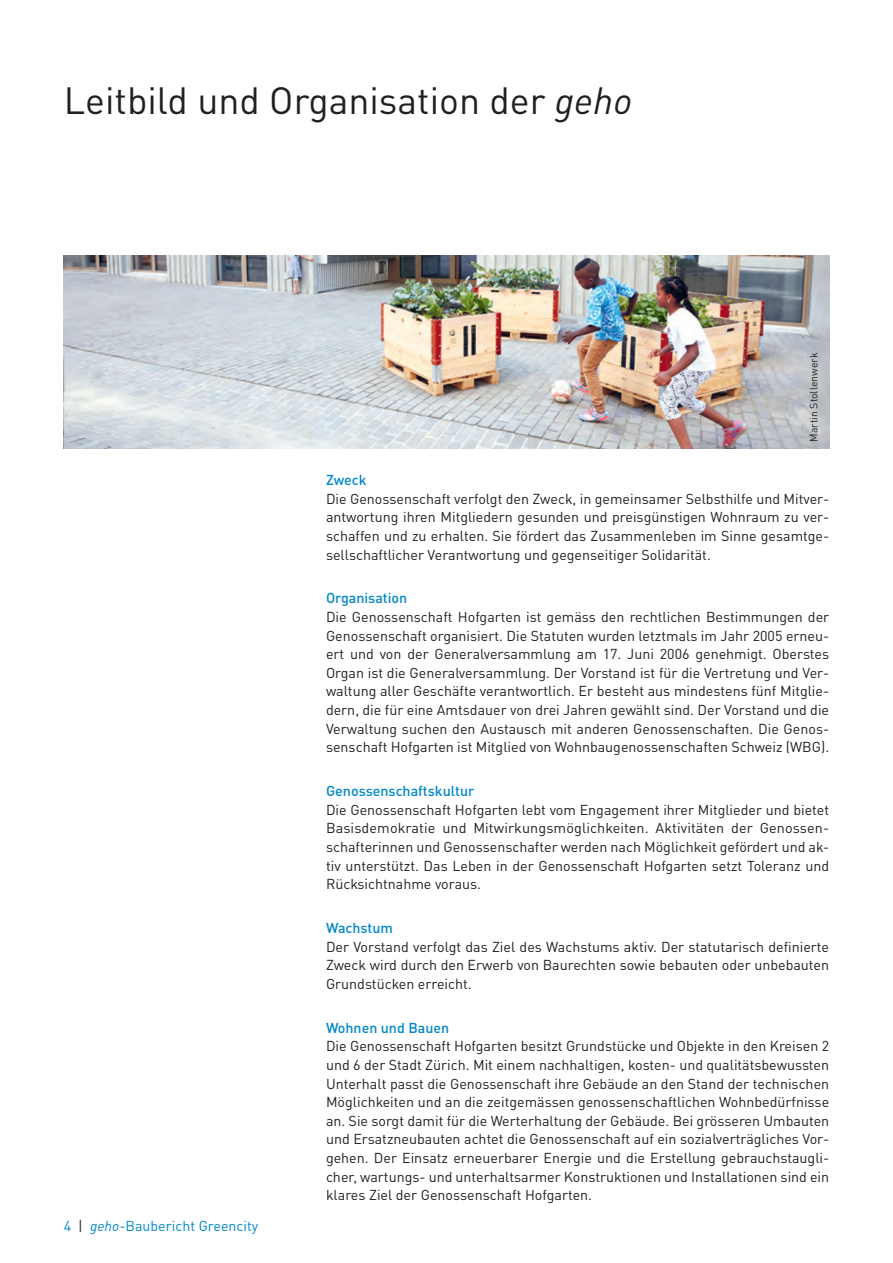
<style>
.page{position:relative;width:893px;height:1263px;background:#fff}
.page>*{position:absolute;margin:0;border:0;box-sizing:border-box;transform-origin:0 0}
.Haupttitel{font:37.5px "DINOT";color:#231f20}
.Grundschrift{font:14.25px/18.6px "DINOT";color:#231f20;text-align:justify}
.Untertitel{font:500 14.25px "DINOT";color:#0088c7}
.t1{font:14.25px "DINOT";color:#0088c7}
.Grundschrift-2{font:10.5px "DINOT";color:#231f20}
.s1{font-style:italic}
.s2{color:#231f20}
</style>
<div class="page">
<img style="left:64px;top:255px;width:765px;height:194px">
<p class="Haupttitel" style="left:64px;top:77px;width:570px">Leitbild und Organisation der <span class="s1">geho</span></p>
<p class="Grundschrift-2" style="left:807px;top:442px;width:90px;rotate:-90deg">Martin Stollenwerk</p>
<p class="t1" style="left:64px;top:1217px;width:196px">4 <span class="s2">|</span> <span class="s1">geho</span>-Baubericht Greencity</p>
<p class="Untertitel" style="left:326px;top:471px;width:42px">Zweck</p>
<p class="Grundschrift" style="left:326px;top:489px;width:505px">Die Genossenschaft verfolgt den Zweck, in gemeinsamer Selbsthilfe und Mitver&shy;antwortung ihren Mitgliedern gesunden und preisgünstigen Wohnraum zu ver&shy;schaffen und zu erhalten. Sie fördert das Zusammenleben im Sinne gesamtge&shy;sellschaftlicher Verantwortung und gegenseitiger Solidarität.</p>
<p class="Untertitel" style="left:326px;top:589px;width:83px">Organisation</p>
<p class="Grundschrift" style="left:326px;top:607px;width:505px">Die Genossenschaft Hofgarten ist gemäss den rechtlichen Bestimmungen der Genossenschaft organisiert. Die Statuten wurden letztmals im Jahr 2005 erneu&shy;ert und von der Generalversammlung am 17. Juni 2006 genehmigt. Oberstes Organ ist die Generalversammlung. Der Vorstand ist für die Vertretung und Ver&shy;waltung aller Geschäfte verantwortlich. Er besteht aus mindestens fünf Mitglie&shy;dern, die für eine Amtsdauer von drei Jahren gewählt sind. Der Vorstand und die Verwaltung suchen den Austausch mit anderen Genossenschaften. Die Genos&shy;senschaft Hofgarten ist Mitglied von Wohnbaugenossenschaften Schweiz (WBG).</p>
<p class="Untertitel" style="left:326px;top:782px;width:150px">Genossenschaftskultur</p>
<p class="Grundschrift" style="left:326px;top:800px;width:505px">Die Genossenschaft Hofgarten lebt vom Engagement ihrer Mitglieder und bietet Basisdemokratie und Mitwirkungsmöglichkeiten. Aktivitäten der Genossen&shy;schafterinnen und Genossenschafter werden nach Möglichkeit gefördert und ak&shy;tiv unterstützt. Das Leben in der Genossenschaft Hofgarten setzt Toleranz und Rücksichtnahme voraus.</p>
<p class="Untertitel" style="left:326px;top:919px;width:68px">Wachstum</p>
<p class="Grundschrift" style="left:326px;top:937px;width:505px">Der Vorstand verfolgt das Ziel des Wachstums aktiv. Der statutarisch definierte Zweck wird durch den Erwerb von Baurechten sowie bebauten oder unbebauten Grundstücken erreicht.</p>
<p class="Untertitel" style="left:326px;top:1018px;width:125px">Wohnen und Bauen</p>
<p class="Grundschrift" style="left:326px;top:1036px;width:505px">Die Genossenschaft Hofgarten besitzt Grundstücke und Objekte in den Kreisen 2 und 6 der Stadt Zürich. Mit einem nachhaltigen, kosten- und qualitätsbewussten Unterhalt passt die Genossenschaft ihre Gebäude an den Stand der technischen Möglichkeiten und an die zeitgemässen genossenschaftlichen Wohnbedürfnisse an. Sie sorgt damit für die Werterhaltung der Gebäude. Bei grösseren Umbauten und Ersatzneubauten achtet die Genossenschaft auf ein sozialverträgliches Vor&shy;gehen. Der Einsatz erneuerbarer Energie und die Erstellung gebrauchstaugli&shy;cher, wartungs- und unterhaltsarmer Konstruktionen und Installationen sind ein klares Ziel der Genossenschaft Hofgarten.</p>
</div>
